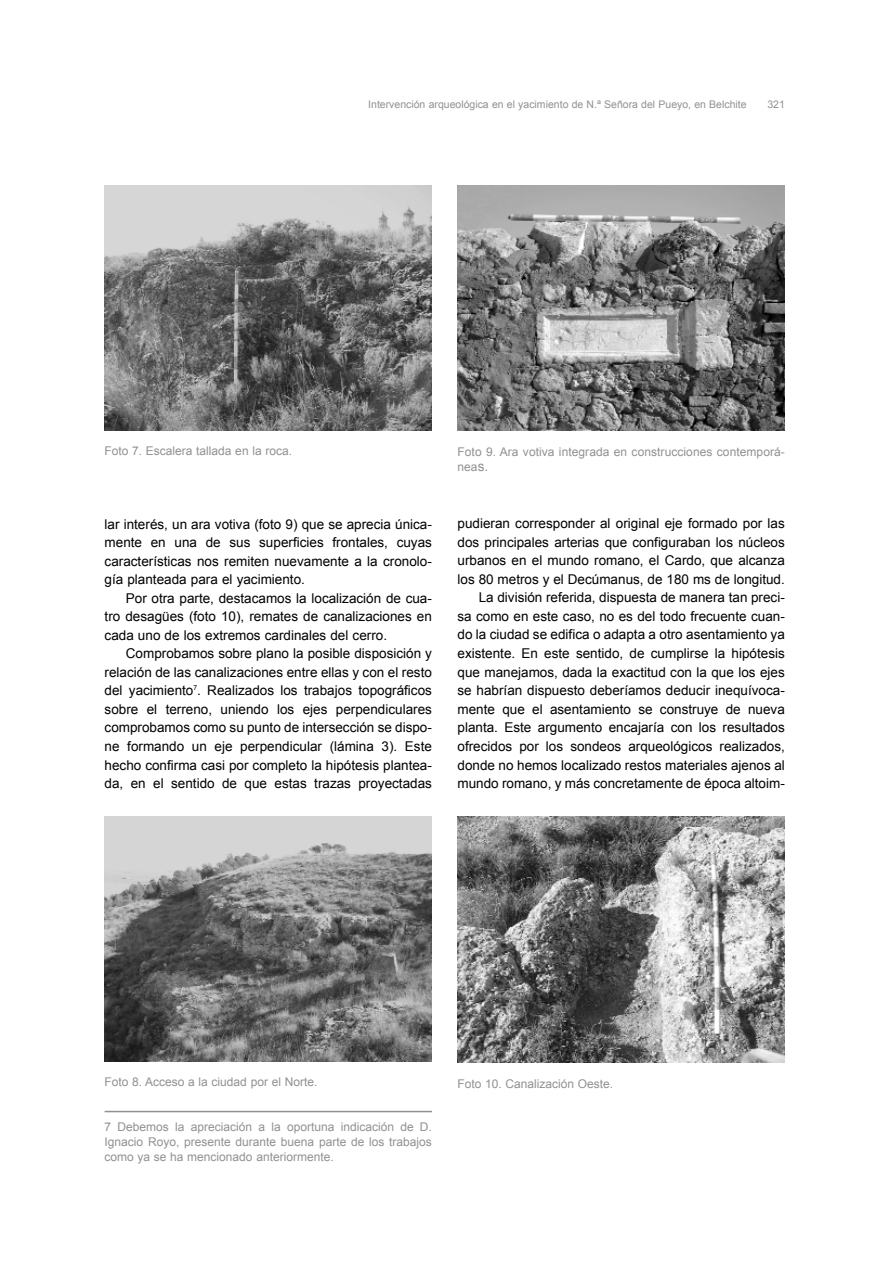
<style>
.page{position:relative;width:891px;height:1262px;background:#fff}
.page>*{position:absolute;margin:0;border:0;box-sizing:border-box;transform-origin:0 0}
.t1{font:13.5px/18.6px "Arial";color:#000;text-align:justify}
.t2{font:12px/15px "Arial";color:#919191;text-align:justify}
.t3{font:10.5px "Arial";color:#919191}
.s1{font-size:13.5px}
</style>
<div class="page">
<img style="left:105px;top:185px;width:327px;height:246px">
<img style="left:105px;top:816px;width:327px;height:245px">
<svg style="left:104px;top:1110px;width:328px;height:3px"></svg>
<img style="left:458px;top:185px;width:327px;height:246px">
<img style="left:458px;top:817px;width:327px;height:245px">
<p class="t3" style="left:368px;top:98px;width:380px">Intervención arqueológica en el yacimiento de N.ª Señora del Pueyo, en Belchite</p>
<p class="t3" style="left:767px;top:98px;width:19px">321</p>
<p class="t2" style="left:105px;top:443px;width:189px">Foto 7. Escalera tallada en la roca.</p>
<p class="t2" style="left:458px;top:444px;width:329px">Foto 9. Ara votiva integrada en construcciones contemporá&shy;nea<span class="s1">s.</span></p>
<p class="t1" style="left:105px;top:514px;width:329px">lar interés, un ara votiva (foto 9) que se aprecia única&shy;mente en una de sus superficies frontales, cuyas características nos remiten nuevamente a la cronolo&shy;gía planteada para el yacimiento.</p>
<p class="t1" style="left:105px;top:588px;width:329px;text-indent:21px">Por otra parte, destacamos la localización de cua&shy;tro desagües (foto 10), remates de canalizaciones en cada uno de los extremos cardinales del cerro.</p>
<p class="t1" style="left:105px;top:644px;width:329px;text-indent:21px">Comprobamos sobre plano la posible disposición y relación de las canalizaciones entre ellas y con el resto del yacimiento<sup>7</sup>. Realizados los trabajos topográficos sobre el terreno, uniendo los ejes perpendiculares comprobamos como su punto de intersección se dispo&shy;ne formando un eje perpendicular (lámina 3). Este hecho confirma casi por completo la hipótesis plantea&shy;da, en el sentido de que estas trazas proyectadas</p>
<p class="t1" style="left:458px;top:514px;width:329px;text-align:right">pudieran corresponder al original eje formado por las dos principales arterias que configuraban los núcleos urbanos en el mundo romano, el Cardo, que alcanza los 80 metros y el Decúmanus, de 180 ms de longitud.<br>La división referida, dispuesta de manera tan preci-<br>sa como en este caso, no es del todo frecuente cuan&shy;do la ciudad se edifica o adapta a otro asentamiento ya existente. En este sentido, de cumplirse la hipótesis que manejamos, dada la exactitud con la que los ejes se habrían dispuesto deberíamos deducir inequívoca&shy;mente que el asentamiento se construye de nueva planta. Este argumento encajaría con los resultados ofrecidos por los sondeos arqueológicos realizados, donde no hemos localizado restos materiales ajenos al mundo romano, y más concretamente de época altoim-</p>
<p class="t2" style="left:105px;top:1074px;width:214px">Foto 8. Acceso a la ciudad por el Norte.</p>
<p class="t2" style="left:105px;top:1118px;width:329px">7 Debemos la apreciación a la oportuna indicación de D.<br>Ignacio Royo, presente durante buena parte de los trabajos como ya se ha mencionado anteriormente.</p>
<p class="t2" style="left:458px;top:1076px;width:157px">Foto 10. Canalización Oeste.</p>
</div>
